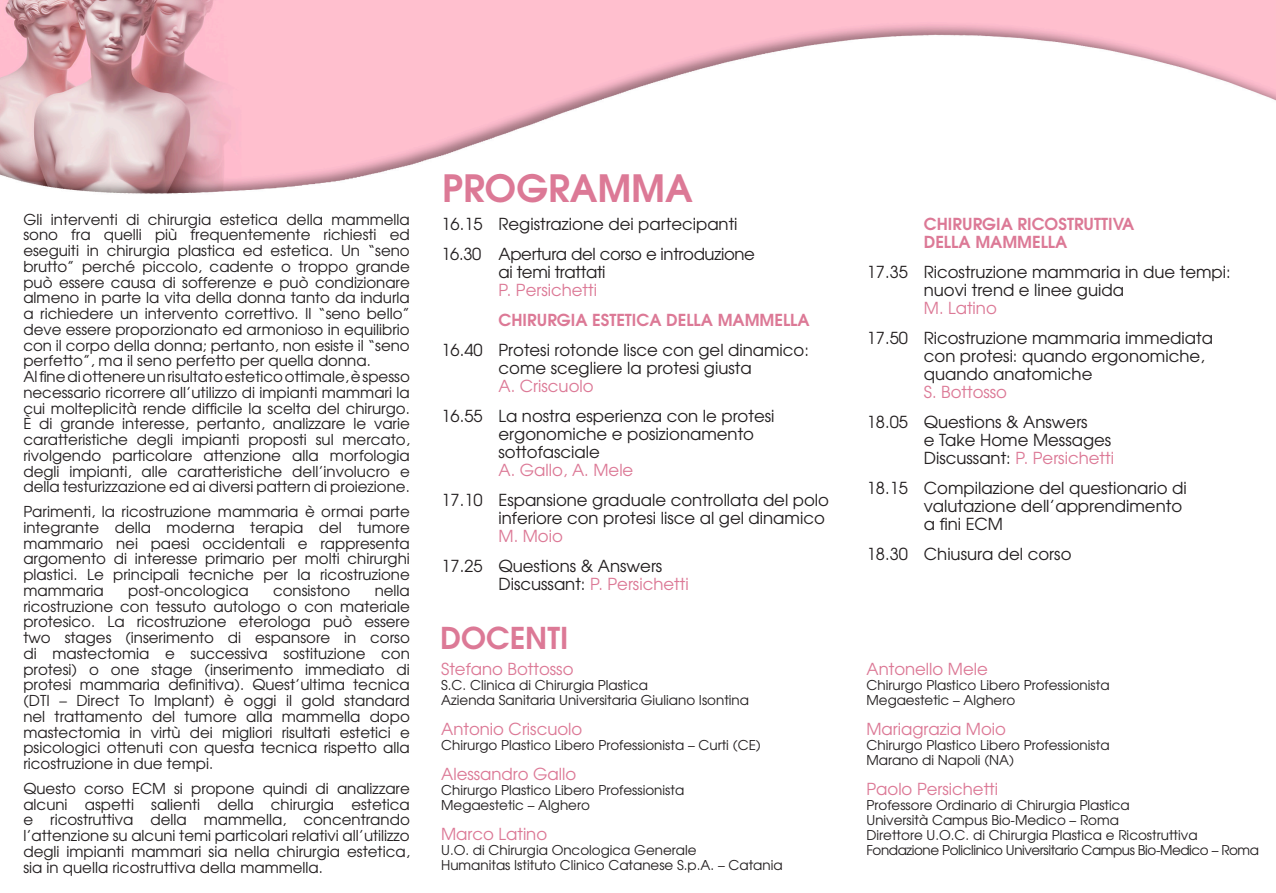
<style>
.page{position:relative;width:1276px;height:893px;background:#fff}
.page>*{position:absolute;margin:0;border:0;box-sizing:border-box;transform-origin:0 0}
.t1{font:600 37.5px "Avant Garde";color:#dc7996}
.t2{font:600 30px "Avant Garde";color:#dc7996}
.t3{font:16.5px/18px "Avant Garde";color:#231f20}
.t4{font:16.5px "Avant Garde";color:#dc7996}
.t5{font:600 16.5px "Avant Garde";color:#dc7996}
.t6{font:16.5px "Avant Garde";letter-spacing:-.02em;color:#231f20}
.t7{font:15px/15.8px "Avant Garde";color:#231f20;text-align:justify}
.t8{font:13.5px "Avant Garde";color:#231f20}
.t9{font:13.5px "Avant Garde";letter-spacing:-.03em;color:#231f20}
.s1{color:#231f20}
</style>
<div class="page">
<img style="left:0;top:0;width:1276px;height:194px">
<p class="t7" style="left:23px;top:211px;width:388px">Gli interventi di chirurgia estetica della mammella sono fra quelli più frequentemente richiesti ed eseguiti in chirurgia plastica ed estetica. Un “seno brutto” perché piccolo, cadente o troppo grande può essere causa di sofferenze e può condizionare almeno in parte la vita della donna tanto da indurla a richiedere un intervento correttivo. Il “seno bello” deve essere proporzionato ed armonioso in equilibrio con il corpo della donna; pertanto, non esiste il “seno perfetto”, ma il seno perfetto per quella donna.</p>
<p class="t7" style="left:23px;top:369px;width:388px">Al fine di ottenere un risultato estetico ottimale, è spesso necessario ricorrere all’utilizzo di impianti mammari la cui molteplicità rende difficile la scelta del chirurgo.<br>È di grande interesse, pertanto, analizzare le varie caratteristiche degli impianti proposti sul mercato, rivolgendo particolare attenzione alla morfologia degli impianti, alle caratteristiche dell’involucro e della testurizzazione ed ai diversi pattern di proiezione.</p>
<p class="t7" style="left:23px;top:504px;width:388px">Parimenti, la ricostruzione mammaria è ormai parte integrante della moderna terapia del tumore mammario nei paesi occidentali e rappresenta argomento di interesse primario per molti chirurghi plastici. Le principali tecniche per la ricostruzione mammaria</p>
<p class="t7" style="left:23px;top:582px;width:388px;text-indent:351px">nella ricostruzione con tessuto autologo o con materiale protesico. La ricostruzione eterologa può essere two stages (inserimento di espansore in corso di mastectomia e successiva sostituzione con protesi) o one stage (inserimento immediato di protesi mammaria definitiva). Quest’ultima tecnica (DTI – Direct To Implant) è oggi il gold standard nel trattamento del tumore alla mammella dopo mastectomia in virtù dei migliori risultati estetici e psicologici ottenuti con questa tecnica rispetto alla ricostruzione in due tempi.</p>
<p class="t7" style="left:23px;top:780px;width:388px">Questo corso ECM si propone quindi di analizzare alcuni aspetti salienti della chirurgia estetica e ricostruttiva della mammella, concentrando l’attenzione su alcuni temi particolari relativi all’utilizzo degli impianti mammari sia nella chirurgia estetica, sia in quella ricostruttiva della mammella.</p>
<p class="t7" style="left:128px;top:582px;width:122px">post-oncologica</p>
<p class="t7" style="left:273px;top:582px;width:79px">consistono</p>
<p class="t1" style="left:442px;top:164px;width:252px">PROGRAMMA</p>
<p class="t3" style="left:441px;top:215px;width:298px">16.15 Registrazione dei partecipanti</p>
<p class="t6" style="left:441px;top:244px;width:315px">16.30 Apertura del corso e introduzione</p>
<p class="t6" style="left:498px;top:262px;width:109px">ai temi trattati</p>
<p class="t4" style="left:498px;top:280px;width:100px">P. Persichetti</p>
<p class="t5" style="left:498px;top:309px;width:313px">CHIRURGIA ESTETICA DELLA MAMMELLA</p>
<p class="t3" style="left:441px;top:341px;width:369px;text-align:center">16.40 Protesi rotonde lisce con gel dinamico: come scegliere la protesi giusta</p>
<p class="t4" style="left:498px;top:376px;width:97px">A. Criscuolo</p>
<p class="t3" style="left:498px;top:407px;width:277px;text-indent:-57px">16.55 La nostra esperienza con le protesi ergonomiche e posizionamento sottofasciale</p>
<p class="t4" style="left:498px;top:460px;width:136px">A. Gallo, A. Mele</p>
<p class="t3" style="left:441px;top:491px;width:389px;text-align:right">17.10 Espansione graduale controllata del polo inferiore con protesi lisce al gel dinamico</p>
<p class="t4" style="left:498px;top:526px;width:66px">M. Moio</p>
<p class="t3" style="left:441px;top:557px;width:222px">17.25 Questions &amp; Answers</p>
<p class="t4" style="left:498px;top:574px;width:192px"><span class="s1">Discussant:</span> P. Persichetti</p>
<p class="t2" style="left:440px;top:618px;width:130px">DOCENTI</p>
<p class="t4" style="left:441px;top:658px;width:134px">Stefano Bottosso</p>
<p class="t8" style="left:441px;top:676px;width:208px">S.C. Clinica di Chirurgia Plastica</p>
<p class="t8" style="left:441px;top:691px;width:309px">Azienda Sanitaria Universitaria Giuliano Isontina</p>
<p class="t4" style="left:441px;top:718px;width:143px">Antonio Criscuolo</p>
<p class="t8" style="left:441px;top:736px;width:321px">Chirurgo Plastico Libero Professionista – Curti (CE)</p>
<p class="t4" style="left:441px;top:763px;width:137px">Alessandro Gallo</p>
<p class="t8" style="left:441px;top:781px;width:245px">Chirurgo Plastico Libero Professionista</p>
<p class="t8" style="left:441px;top:796px;width:150px">Megaestetic – Alghero</p>
<p class="t4" style="left:441px;top:823px;width:107px">Marco Latino</p>
<p class="t8" style="left:441px;top:841px;width:257px">U.O. di Chirurgia Oncologica Generale</p>
<p class="t8" style="left:441px;top:856px;width:343px">Humanitas Istituto Clinico Catanese S.p.A. – Catania</p>
<p class="t5" style="left:924px;top:213px;width:212px">CHIRURGIA RICOSTRUTTIVA</p>
<p class="t5" style="left:924px;top:231px;width:145px">DELLA MAMMELLA</p>
<p class="t3" style="left:924px;top:263px;width:308px;text-indent:-57px">17.35 Ricostruzione mammaria in due tempi: nuovi trend e linee guida</p>
<p class="t4" style="left:924px;top:298px;width:74px">M. Latino</p>
<p class="t3" style="left:867px;top:329px;width:348px">17.50 Ricostruzione mammaria immediata</p>
<p class="t3" style="left:924px;top:347px;width:282px">con protesi: quando ergonomiche, quando anatomiche</p>
<p class="t4" style="left:924px;top:382px;width:85px">S. Bottosso</p>
<p class="t3" style="left:867px;top:413px;width:222px">18.05 Questions &amp; Answers</p>
<p class="t3" style="left:924px;top:431px;width:189px">e Take Home Messages</p>
<p class="t4" style="left:924px;top:448px;width:192px"><span class="s1">Discussant:</span> P. Persichetti</p>
<p class="t3" style="left:867px;top:479px;width:321px;text-align:right">18.15 Compilazione del questionario di valutazione dell’apprendimento</p>
<p class="t3" style="left:924px;top:515px;width:81px">a fini ECM</p>
<p class="t3" style="left:867px;top:545px;width:206px">18.30 Chiusura del corso</p>
<p class="t4" style="left:866px;top:658px;width:123px">Antonello Mele</p>
<p class="t8" style="left:866px;top:676px;width:245px">Chirurgo Plastico Libero Professionista</p>
<p class="t8" style="left:866px;top:691px;width:150px">Megaestetic – Alghero</p>
<p class="t4" style="left:866px;top:718px;width:141px">Mariagrazia Moio</p>
<p class="t8" style="left:866px;top:736px;width:245px">Chirurgo Plastico Libero Professionista</p>
<p class="t8" style="left:866px;top:751px;width:149px">Marano di Napoli (NA)</p>
<p class="t4" style="left:866px;top:778px;width:133px">Paolo Persichetti</p>
<p class="t8" style="left:866px;top:796px;width:265px">Professore Ordinario di Chirurgia Plastica</p>
<p class="t8" style="left:866px;top:811px;width:254px">Università Campus Bio-Medico – Roma</p>
<p class="t8" style="left:866px;top:826px;width:332px">Direttore U.O.C. di Chirurgia Plastica e Ricostruttiva</p>
<p class="t9" style="left:866px;top:841px;width:394px">Fondazione Policlinico Universitario Campus Bio-Medico – Roma</p>
</div>
